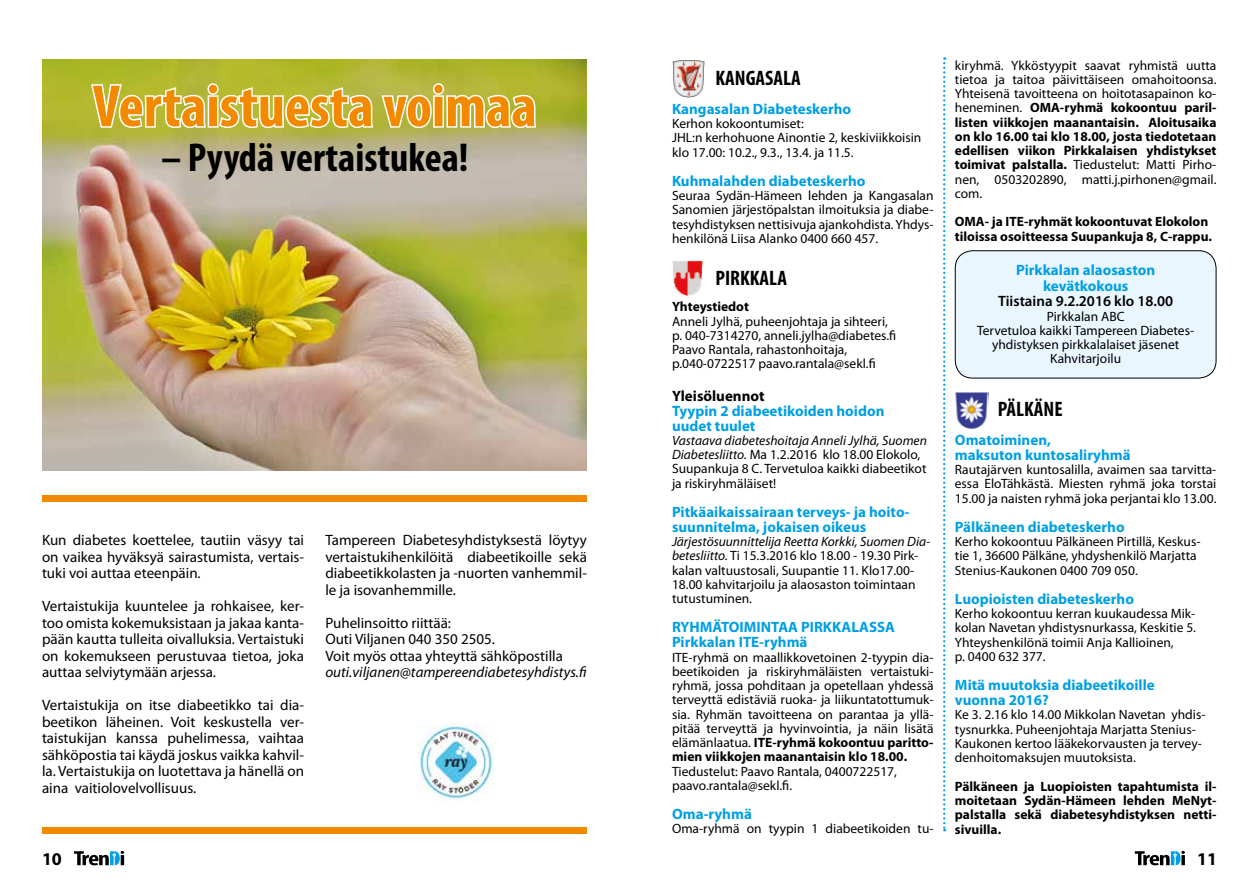
<style>
.page{position:relative;width:1259px;height:893px;background:#fff}
.page>*{position:absolute;margin:0;border:0;box-sizing:border-box;transform-origin:0 0}
.t1{font:700 condensed 60px "Myriad Pro";color:#f18a00}
.t2{font:700 condensed 40.5px "Myriad Pro";color:#000}
.t3{font:700 condensed 21px "Myriad Pro";color:#000}
.t4{font:700 18px "Myriad Pro";color:#000}
.t5{font:15px/16.5px "Myriad Pro";color:#000;text-align:justify}
.t6{font:700 15px/15px "Myriad Pro";color:#009fe3}
.t7{font:italic 15px "Myriad Pro";color:#000}
.t8{font:600 15px "Myriad Pro";color:#000}
.t9{font:700 15px "Myriad Pro";color:#000}
.t10{font:13.5px/14.2px "Myriad Pro";color:#000}
.t11{font:700 13.5px/14.2px "Myriad Pro";color:#000;text-align:justify}
.s1{font-style:italic}
.s2{font-weight:700}
</style>
<div class="page">
<svg style="left:74px;top:851px;width:50px;height:14px"></svg>
<svg style="left:1134px;top:851px;width:51px;height:14px"></svg>
<img style="left:43px;top:60px;width:544px;height:411px">
<div style="left:955px;top:251px;width:261px;height:127px;background:#eaf6fe;border-radius:18px"></div>
<div style="left:955px;top:250px;width:261px;height:128px;border:1px solid #000;border-radius:18px"></div>
<img style="left:672px;top:260px;width:30px;height:36px">
<img style="left:672px;top:60px;width:32px;height:38px">
<svg style="left:943px;top:57px;width:2px;height:774px"></svg>
<img style="left:955px;top:392px;width:33px;height:37px">
<svg style="left:89px;top:82px;width:449px;height:48px"></svg>
<div style="left:43px;top:827px;width:544px;height:6px;background:#f18a00"></div>
<div style="left:43px;top:495px;width:544px;height:6px;background:#f18a00"></div>
<img style="left:418px;top:724px;width:76px;height:76px">
<h1 class="t1" style="left:93px;top:73px;width:445px">Vertaistuesta voimaa</h1>
<h2 class="t2" style="left:161px;top:135px;width:309px">– Pyydä vertaistukea!</h2>
<p class="t5" style="left:42px;top:532px;width:264px">Kun diabetes koettelee, tautiin väsyy tai on vaikea hyväksyä sairastumista, vertais&shy;tuki voi auttaa eteenpäin.</p>
<p class="t5" style="left:42px;top:598px;width:264px">Vertaistukija kuuntelee ja rohkaisee, ker&shy;too omista kokemuksistaan ja jakaa kanta&shy;pään kautta tulleita oivalluksia. Vertaistuki on kokemukseen perustuvaa tietoa, joka auttaa selviytymään arjessa.</p>
<p class="t5" style="left:42px;top:697px;width:264px">Vertaistukija on itse diabeetikko tai dia&shy;beetikon läheinen. Voit keskustella ver&shy;taistukijan kanssa puhelimessa, vaihtaa sähköpostia tai käydä joskus vaikka kahvil&shy;la. Vertaistukija on luotettava ja hänellä on aina vaitiolovelvollisuus.</p>
<p class="t5" style="left:325px;top:532px;width:263px">Tampereen Diabetesyhdistyksestä löytyy vertaistukihenkilöitä diabeetikoille sekä diabeetikkolasten ja -nuorten vanhemmil&shy;le ja isovanhemmille.</p>
<p class="t5" style="left:325px;top:614px;width:239px;text-align:left">Puhelinsoitto riittää:<br>Outi Viljanen 040 350 2505.<br>Voit myös ottaa yhteyttä sähköpostilla</p>
<p class="t7" style="left:325px;top:664px;width:263px">outi.viljanen@tampereendiabetesyhdistys.fi</p>
<h3 class="t3" style="left:715px;top:66px;width:87px">KANGASALA</h3>
<p class="t6" style="left:672px;top:101px;width:181px">Kangasalan Diabeteskerho</p>
<p class="t10" style="left:672px;top:117px;width:251px">Kerhon kokoontumiset:<br>JHL:n kerhohuone Ainontie 2, keskiviikkoisin klo 17.00: 10.2., 9.3., 13.4. ja 11.5.</p>
<p class="t6" style="left:672px;top:173px;width:195px">Kuhmalahden diabeteskerho</p>
<p class="t10" style="left:672px;top:189px;width:263px;text-align:justify">Seuraa Sydän-Hämeen lehden ja Kangasalan Sanomien järjestöpalstan ilmoituksia ja diabe&shy;tesyhdistyksen nettisivuja ajankohdista. Yhdys&shy;henkilönä Liisa Alanko 0400 660 457.</p>
<h3 class="t3" style="left:715px;top:266px;width:73px">PIRKKALA</h3>
<p class="t11" style="left:672px;top:300px;width:78px">Yhteystiedot</p>
<p class="t10" style="left:672px;top:314px;width:226px">Anneli Jylhä, puheenjohtaja ja sihteeri, p. 040-7314270, anneli.jylha@diabetes.fi Paavo Rantala, rahastonhoitaja, p.040-0722517 paavo.rantala@sekl.fi</p>
<p class="t9" style="left:672px;top:387px;width:94px">Yleisöluennot</p>
<p class="t6" style="left:672px;top:403px;width:214px">Tyypin 2 diabeetikoiden hoidon uudet tuulet</p>
<p class="t10" style="left:672px;top:433px;width:256px"><span class="s1">Vastaava diabeteshoitaja Anneli Jylhä, Suomen Diabetesliitto.</span> Ma 1.2.2016 klo 18.00 Elokolo, Suupankuja 8 C. Tervetuloa kaikki diabeetikot ja riskiryhmäläiset!</p>
<p class="t6" style="left:672px;top:504px;width:239px">Pitkäaikaissairaan terveys- ja hoito&shy;suunnitelma, jokaisen oikeus</p>
<p class="t10" style="left:672px;top:535px;width:260px"><span class="s1">Järjestösuunnittelija Reetta Korkki, Suomen Dia&shy;betesliitto.</span> Ti 15.3.2016 klo 18.00 - 19.30 Pirk&shy;kalan valtuustosali, Suupantie 11. Klo17.00- 18.00 kahvitarjoilu ja alaosaston toimintaan tutustuminen.</p>
<p class="t6" style="left:672px;top:620px;width:224px">RYHMÄTOIMINTAA PIRKKALASSA<br>Pirkkalan ITE-ryhmä</p>
<p class="t10" style="left:672px;top:650px;width:263px;text-align:justify">ITE-ryhmä on maallikkovetoinen 2-tyypin dia&shy;beetikoiden ja riskiryhmäläisten vertaistuki&shy;ryhmä, jossa pohditaan ja opetellaan yhdessä terveyttä edistäviä ruoka- ja liikuntatottumuk&shy;sia. Ryhmän tavoitteena on parantaa ja yllä&shy;pitää terveyttä ja hyvinvointia, ja näin lisätä elämänlaatua. <span class="s2">ITE-ryhmä kokoontuu paritto&shy;mien viikkojen maanantaisin klo 18.00.</span></p>
<p class="t10" style="left:672px;top:764px;width:226px">Tiedustelut: Paavo Rantala, 0400722517, paavo.rantala@sekl.fi.</p>
<p class="t6" style="left:672px;top:807px;width:81px">Oma-ryhmä</p>
<p class="t10" style="left:672px;top:822px;width:263px">Oma-ryhmä on tyypin 1 diabeetikoiden tu-</p>
<p class="t10" style="left:955px;top:58px;width:263px;text-align:justify">kiryhmä. Ykköstyypit saavat ryhmistä uutta tietoa ja taitoa päivittäiseen omahoitoonsa.<br>Yhteisenä tavoitteena on hoitotasapainon ko&shy;heneminen. <span class="s2">OMA-ryhmä kokoontuu paril&shy;listen viikkojen maanantaisin. Aloitusaika on klo 16.00 tai klo 18.00, josta tiedotetaan edellisen viikon Pirkkalaisen yhdistykset toimivat palstalla.</span> Tiedustelut: Matti Pirho&shy;nen, 0503202890, matti.j.pirhonen@gmail. com.</p>
<p class="t11" style="left:955px;top:215px;width:258px">OMA- ja ITE-ryhmät kokoontuvat Elokolon tiloissa osoitteessa Suupankuja 8, C-rappu.</p>
<p class="t6" style="left:1016px;top:262px;width:141px;line-height:15.8px;text-align:center">Pirkkalan alaosaston kevätkokous</p>
<p class="t8" style="left:998px;top:293px;width:176px">Tiistaina 9.2.2016 klo 18.00</p>
<p class="t10" style="left:977px;top:309px;width:219px;text-align:center">Pirkkalan ABC<br>Tervetuloa kaikki Tampereen Diabetes&shy;yhdistyksen pirkkalalaiset jäsenet<br>Kahvitarjoilu</p>
<h3 class="t3" style="left:997px;top:397px;width:66px">PÄLKÄNE</h3>
<p class="t6" style="left:955px;top:433px;width:177px">Omatoiminen,<br>maksuton kuntosaliryhmä</p>
<p class="t10" style="left:955px;top:463px;width:263px;text-align:justify">Rautajärven kuntosalilla, avaimen saa tarvitta&shy;essa EloTähkästä. Miesten ryhmä joka torstai 15.00 ja naisten ryhmä joka perjantai klo 13.00.</p>
<p class="t6" style="left:955px;top:520px;width:171px">Pälkäneen diabeteskerho</p>
<p class="t10" style="left:955px;top:535px;width:247px">Kerho kokoontuu Pälkäneen Pirtillä, Keskus&shy;tie 1, 36600 Pälkäne, yhdyshenkilö Marjatta<br>Stenius-Kaukonen 0400 709 050.</p>
<p class="t6" style="left:955px;top:592px;width:181px">Luopioisten diabeteskerho</p>
<p class="t10" style="left:955px;top:607px;width:243px">Kerho kokoontuu kerran kuukaudessa Mik&shy;kolan Navetan yhdistysnurkassa, Keskitie 5.<br>Yhteyshenkilönä toimii Anja Kallioinen,<br>p. 0400 632 377.</p>
<p class="t6" style="left:955px;top:678px;width:201px">Mitä muutoksia diabeetikoille vuonna 2016?</p>
<p class="t10" style="left:955px;top:708px;width:252px">Ke 3. 2.16 klo 14.00 Mikkolan Navetan yhdis&shy;tysnurkka. Puheenjohtaja Marjatta Stenius-Kaukonen kertoo lääkekorvausten ja tervey&shy;denhoitomaksujen muutoksista.</p>
<p class="t11" style="left:955px;top:779px;width:263px">Pälkäneen ja Luopioisten tapahtumista il&shy;moitetaan Sydän-Hämeen lehden MeNyt&shy;palstalla sekä diabetesyhdistyksen netti&shy;sivuilla.</p>
<h3 class="t4" style="left:42px;top:849px;width:21px">10</h3>
<h3 class="t4" style="left:1197px;top:849px;width:21px">11</h3>
</div>
